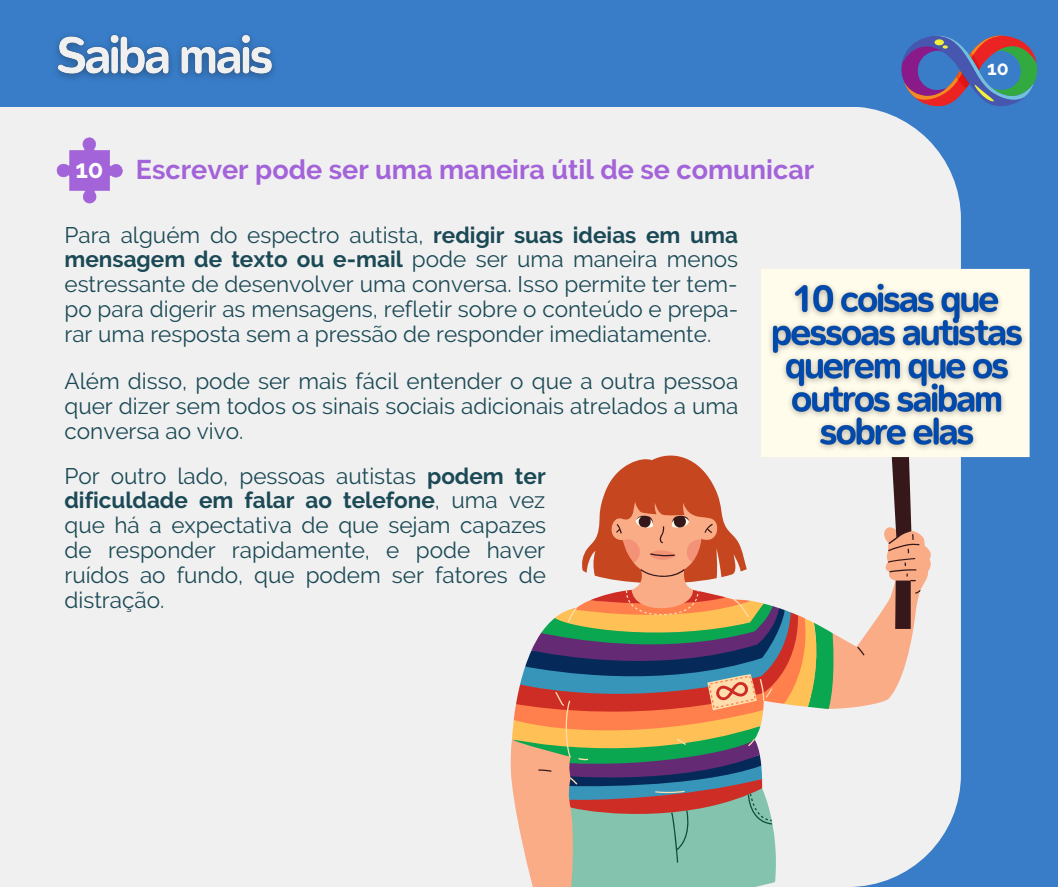
<style>
.page{position:relative;width:1058px;height:887px;background:#fff}
.page>*{position:absolute;margin:0;border:0;box-sizing:border-box;transform-origin:0 0}
.t1{font:700 27px "Raleway";color:#a363d9}
.t2{font:700 25.5px "Raleway";color:#fff}
.t3{font:22.5px/24.8px "Raleway";color:#1b4a56;text-align:justify}
.t4{font:700 19.5px "Raleway";color:#fff}
.s1{font-weight:700}
</style>
<div class="page">
<div style="left:0;top:0;width:1058px;height:886px;background:#397dc9"></div>
<div style="left:0;top:106px;width:960px;height:780px;background:#f1f0f0"></div>
<svg style="left:901px;top:35px;width:137px;height:71px"></svg>
<svg style="left:920px;top:529px;width:13px;height:180px;background:#f2e4de"></svg>
<svg style="left:510px;top:501px;width:45px;height:385px;background:#eac5b3"></svg>
<svg style="left:553px;top:776px;width:227px;height:110px;background:#97af9c"></svg>
<svg style="left:555px;top:771px;width:217px;height:22px;background:#566686"></svg>
<div style="left:635px;top:269px;width:326px;height:260px;background:#f1f0f0"></div>
<svg style="left:538px;top:457px;width:382px;height:314px;background:#c5a897"></svg>
<img style="left:760px;top:255px;width:270px;height:228px">
<svg style="left:56px;top:137px;width:67px;height:67px;background:#caaae4"></svg>
<img style="left:44px;top:34px;width:241px;height:90px">
<p class="t2" style="left:75px;top:154px;width:30px">10</p>
<p class="t1" style="left:136px;top:154px;width:680px">Escrever pode ser uma maneira útil de se comunicar</p>
<p class="t3" style="left:64px;top:222px;width:675px">Para alguém do espectro autista, <span class="s1">redigir suas ideias em uma mensagem de texto ou e-mail</span> pode ser uma maneira menos estressante de desenvolver uma conversa. Isso permite ter tem&shy;po para digerir as mensagens, refletir sobre o conteúdo e prepa&shy;rar uma resposta sem a pressão de responder imediatamente.</p>
<p class="t3" style="left:64px;top:369px;width:675px">Além disso, pode ser mais fácil entender o que a outra pessoa quer dizer sem todos os sinais sociais adicionais atrelados a uma conversa ao vivo.</p>
<p class="t3" style="left:64px;top:463px;width:483px">Por outro lado, pessoas autistas <span class="s1">podem ter dificuldade em falar ao telefone</span>, uma vez que há a expectativa de que sejam capazes de responder rapidamente, e pode haver ruídos ao fundo, que podem ser fatores de distração.</p>
<p class="t4" style="left:987px;top:57px;width:23px">10</p>
</div>
